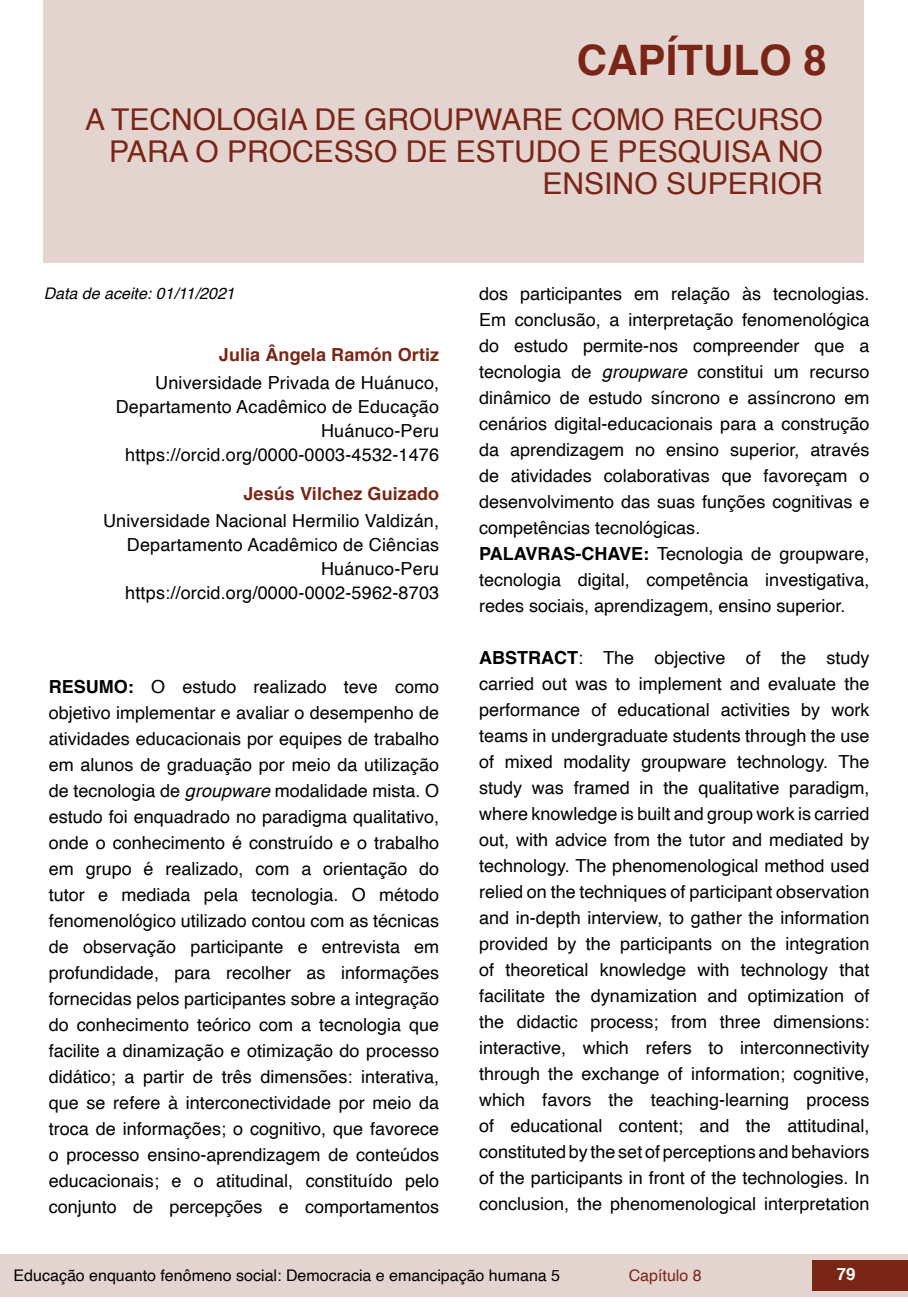
<style>
.page{position:relative;width:908px;height:1304px;background:#fff}
.page>*{position:absolute;margin:0;border:0;box-sizing:border-box;transform-origin:0 0}
.t1{font:700 42px "Helvetica";color:#7a2616}
.t2{font:30px/32px "Helvetica";color:#7a2616;text-align:right}
.t3{font:18px/26px "Helvetica";color:#000;text-align:right}
.t4{font:700 18px "Helvetica";letter-spacing:.005em;color:#7a2616}
.t5{font:700 16.8px "Helvetica";color:#fff}
.t6{font:16px "Helvetica";color:#000}
.t7{font:italic 16px "Helvetica";color:#000}
.t8{font:16px "Helvetica";color:#7a2616}
.s1{font-weight:700}
.s2{font-style:italic}
</style>
<div class="page">
<div style="left:0;top:1254px;width:906px;height:43px;background:#e4d4d0"></div>
<div style="left:812px;top:1261px;width:95px;height:30px;background:#7a2616"></div>
<div style="left:44px;top:0;width:819px;height:263px;background:#e4d4d0"></div>
<h1 class="t1" style="left:576px;top:26px;width:251px">CAPÍTULO 8</h1>
<h2 class="t2" style="left:85px;top:104px;width:739px">A TECNOLOGIA DE GROUPWARE COMO RECURSO<br>PARA O PROCESSO DE ESTUDO E PESQUISA NO<br>ENSINO SUPERIOR</h2>
<p class="t7" style="left:44px;top:280px;width:192px">Data de aceite: 01/11/2021</p>
<p class="t4" style="left:219px;top:341px;width:222px">Julia Ângela Ramón Ortiz</p>
<p class="t3" style="left:116px;top:371px;width:325px;line-height:24px">Universidade Privada de Huánuco,<br>Departamento Acadêmico de Educação<br>Huánuco-Peru https://orcid.org/0000-0003-4532-1476</p>
<p class="t4" style="left:243px;top:479px;width:197px">Jesús Vilchez Guizado</p>
<p class="t3" style="left:103px;top:510px;width:337px;line-height:24px">Universidade Nacional Hermilio Valdizán, Departamento Acadêmico de Ciências Huánuco-Peru https://orcid.org/0000-0002-5962-8703</p>
<p class="t3" style="left:49px;top:675px;width:392px;text-align:justify"><span class="s1">RESUMO</span><span class="s1">:</span> O estudo realizado teve como objetivo implementar e avaliar o desempenho de atividades educacionais por equipes de trabalho em alunos de graduação por meio da utilização de tecnologia de <span class="s2">groupware</span> modalidade mista. O estudo foi enquadrado no paradigma qualitativo, onde o conhecimento é construído e o trabalho em grupo é realizado, com a orientação do tutor e mediada pela tecnologia. O método fenomenológico utilizado contou com as técnicas de observação participante e entrevista em profundidade, para recolher as informações fornecidas pelos participantes sobre a integração do conhecimento teórico com a tecnologia que facilite a dinamização e otimização do processo didático; a partir de três dimensões: interativa, que se refere à interconectividade por meio da troca de informações; o cognitivo, que favorece o processo ensino-aprendizagem de conteúdos educacionais; e o atitudinal, constituído pelo conjunto de percepções e comportamentos</p>
<p class="t3" style="left:479px;top:281px;width:392px;text-align:left">dos participantes em relação às tecnologias.<br>Em conclusão, a interpretação fenomenológica do estudo permite-nos compreender que a tecnologia de <span class="s2">groupware</span> constitui um recurso dinâmico de estudo síncrono e assíncrono em cenários digital-educacionais para a construção da aprendizagem no ensino superior, através de atividades colaborativas que favoreçam o desenvolvimento das suas funções cognitivas e competências tecnológicas.<br><span class="s1">PALAVRAS-CHAVE:</span> Tecnologia de groupware, tecnologia digital, competência investigativa, redes sociais, aprendizagem, ensino superior.</p>
<p class="t3" style="left:479px;top:645px;width:392px;text-align:justify"><span class="s1">ABSTRACT</span>: The objective of the study carried out was to implement and evaluate the performance of educational activities by work teams in undergraduate students through the use of mixed modality groupware technology. The study was framed in the qualitative paradigm, where knowledge is built and group work is carried out, with advice from the tutor and mediated by technology. The phenomenological method used relied on the techniques of participant observation and in-depth interview, to gather the information provided by the participants on the integration of theoretical knowledge with technology that facilitate the dynamization and optimization of the didactic process; from three dimensions: interactive, which refers to interconnectivity through the exchange of information; cognitive, which favors the teaching-learning process of educational content; and the attitudinal, constituted by the set of perceptions and behaviors of the participants in front of the technologies. In conclusion, the phenomenological interpretation</p>
<p class="t6" style="left:14px;top:1263px;width:548px">Educação enquanto fenômeno social: Democracia e emancipação humana 5</p>
<p class="t8" style="left:628px;top:1263px;width:74px">Capítulo 8</p>
<p class="t5" style="left:836px;top:1261px;width:20px">79</p>
</div>
